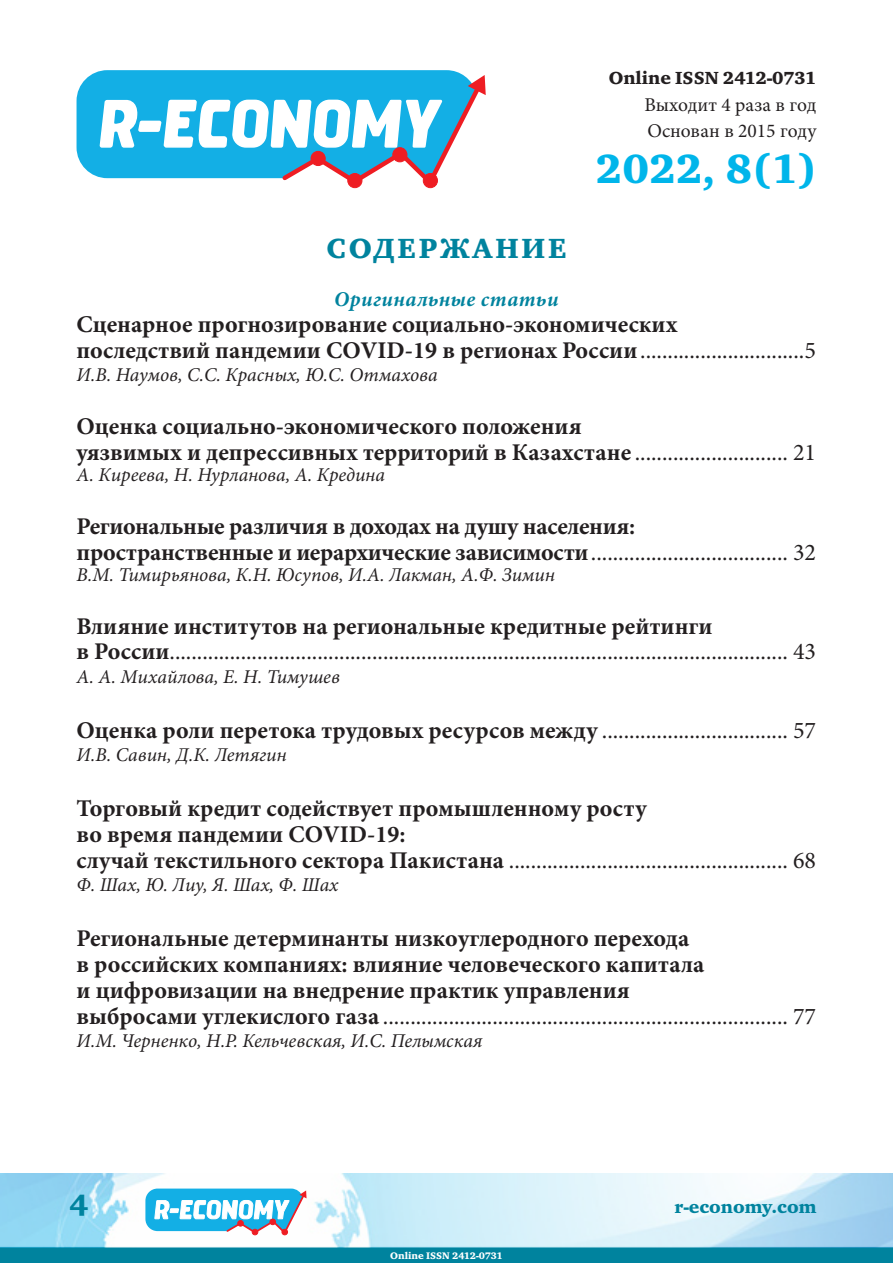
<style>
.page{position:relative;width:893px;height:1263px;background:#fff}
.page>*{position:absolute;margin:0;border:0;box-sizing:border-box;transform-origin:0 0}
.t1{font:42px "Charter Black C";color:#00b5ea}
.t2{font:30px "Charter Black C";color:#00839e}
.t3{font:28.5px "Charter Black C";letter-spacing:.1em;color:#00839e}
.t4{font:700 24px/26px "Minion Pro";color:#231f20}
.t5{font:24px/26px "Minion Pro";color:#231f20}
.t6{font:italic 700 21px "Minion Pro";letter-spacing:.025em;color:#00839e}
.t7{font:italic 19.5px "Minion Pro";color:#231f20}
.t8{font:19.5px/25.2px "Minion Pro";color:#231f20}
.t9{font:18px "Charter Black C";color:#231f20}
.t10{font:18px "Charter Black C";color:#00839e}
.t11{font:9.75px "Charter Black C";color:#fff}
.s1{font-weight:400}
.s2{font-weight:700}
</style>
<div class="page">
<div style="left:0;top:1247px;width:893px;height:16px;background:#00839e;border:2px solid #00839e"></div>
<img style="left:0;top:1174px;width:893px;height:73px">
<svg style="left:145px;top:1188px;width:162px;height:48px"></svg>
<svg style="left:77px;top:70px;width:409px;height:119px"></svg>
<p class="t9" style="left:609px;top:68px;width:209px">Online ISSN 2412-0731</p>
<p class="t8" style="left:644px;top:93px;width:174px">Выходит 4 раза в год<br>Основан в 2015 году</p>
<h1 class="t1" style="left:596px;top:145px;width:222px">2022, 8(1)</h1>
<p class="t3" style="left:326px;top:232px;width:242px">СОДЕРЖАНИЕ</p>
<p class="t6" style="left:334px;top:284px;width:226px">Оригинальные статьи</p>
<p class="t4" style="left:77px;top:311px;width:741px">Сценарное прогнозирование социально-экономических последствий пандемии COVID-19 в регионах России<span class="s1">..............................5</span></p>
<p class="t7" style="left:77px;top:361px;width:363px">И.В. Наумов, С.С. Красных, Ю.С. Отмахова</p>
<p class="t4" style="left:77px;top:413px;width:741px">Оценка социально-экономического положения<br>уязвимых и депрессивных территорий в Казахстане <span class="s1">............................ 21</span></p>
<p class="t7" style="left:77px;top:461px;width:310px">А. Киреева, Н. Нурланова, А. Кредина</p>
<p class="t4" style="left:77px;top:513px;width:741px">Региональные различия в доходах на душу населения: пространственные и иерархические зависимости<span class="s1">.................................... 32</span></p>
<p class="t7" style="left:77px;top:561px;width:480px">В.М. Тимирьянова, К.Н. Юсупов, И.А. Лакман, А.Ф. Зимин</p>
<p class="t5" style="left:77px;top:613px;width:741px"><span class="s2">Влияние институтов на региональные кредитные рейтинги<br>в России</span>................................................................................................................. 43</p>
<p class="t7" style="left:77px;top:663px;width:265px">А. А. Михайлова, Е. Н. Тимушев</p>
<p class="t4" style="left:77px;top:717px;width:741px">Оценка роли перетока трудовых ресурсов между <span class="s1">.................................. 57</span></p>
<p class="t7" style="left:77px;top:741px;width:212px">И.В. Савин, Д.К. Летягин</p>
<p class="t4" style="left:77px;top:795px;width:741px">Торговый кредит содействует промышленному росту<br>во время пандемии COVID-19:<br>случай текстильного сектора Пакистана <span class="s1">................................................... 68</span></p>
<p class="t7" style="left:77px;top:871px;width:263px">Ф. Шах, Ю. Лиу, Я. Шах, Ф. Шах</p>
<p class="t4" style="left:77px;top:925px;width:741px">Региональные детерминанты низкоуглеродного перехода<br>в российских компаниях: влияние человеческого капитала<br>и цифровизации на внедрение практик управления<br>выбросами углекислого газа <span class="s1">.......................................................................... 77</span></p>
<p class="t7" style="left:77px;top:1027px;width:407px">И.М. Черненко, Н.Р. Кельчевская, И.С. Пелымская</p>
<p class="t2" style="left:69px;top:1188px;width:21px">4</p>
<p class="t10" style="left:675px;top:1196px;width:143px">r-economy.com</p>
<p class="t11" style="left:390px;top:1250px;width:114px">Online ISSN 2412-0731</p>
</div>
